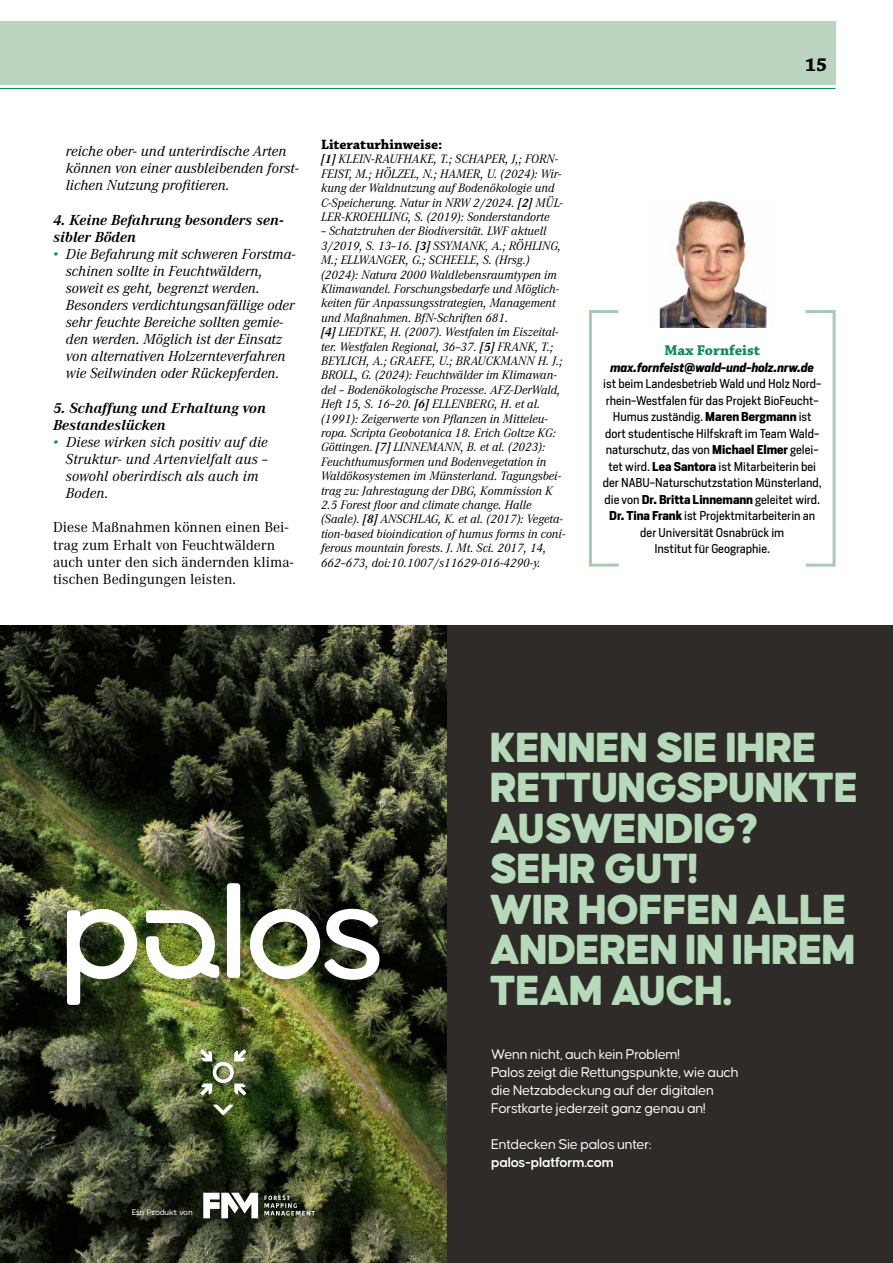
<style>
.page{position:relative;width:893px;height:1263px;background:#fff}
.page>*{position:absolute;margin:0;border:0;box-sizing:border-box;transform-origin:0 0}
.t1{font:900 45px/40.5px "Causten Round";letter-spacing:-.02em;color:#b5d9b9}
.t2{font:700 19.5px "Chaparral Pro";color:#000}
.t3{font:15px/18px "Causten Round";letter-spacing:-.02em;color:#fff}
.t4{font:600 15px "Causten Round";letter-spacing:-.02em;color:#fff}
.t5{font:700 15px "Chaparral Pro";color:#0c8c57}
.t6{font:italic 14.25px/17.1px "Corporate A";color:#000}
.t7{font:14.25px/17.1px "Corporate A";color:#000}
.t8{font:italic 700 14.25px/17.1px "Corporate A";color:#000}
.t9{font:700 14.25px "Chaparral Pro";color:#000}
.t10{font:italic 12px/14.4px "Corporate A";color:#000}
.t11{font:12px/16.5px "Heron Sans";color:#000;text-align:center}
.t12{font:italic 700 12px "Heron Sans";color:#000}
.t13{font:7.95px "Aeonik Fono VF";letter-spacing:-.025em;color:#fff}
.s1{color:#0c8c57}
.s2{font-weight:700}
</style>
<div class="page">
<div style="left:0;top:21px;width:836px;height:64px;background:#bbd4c0"></div>
<hr style="left:0;top:88px;width:836px;height:1px;background:#0c8c57">
<img style="left:659px;top:200px;width:109px;height:127px">
<div style="left:589px;top:310px;width:31px;height:257px;border:3px solid #a9c9b0"></div>
<div style="left:804px;top:310px;width:32px;height:257px;border:3px solid #a9c9b0"></div>
<div style="left:0;top:625px;width:893px;height:638px;background:#2e2b28"></div>
<img style="left:0;top:625px;width:446px;height:638px">
<svg style="left:200px;top:1049px;width:46px;height:46px;background:#828f68"></svg>
<svg style="left:213px;top:1104px;width:20px;height:11px"></svg>
<img style="left:67px;top:883px;width:312px;height:122px">
<svg style="left:203px;top:1193px;width:55px;height:25px"></svg>
<svg style="left:264px;top:1195px;width:51px;height:20px"></svg>
<p class="t6" style="left:66px;top:142px;width:235px">reiche ober- und unterirdische Arten können von einer ausbleibenden forst&shy;lichen Nutzung profitieren.</p>
<p class="t8" style="left:53px;top:211px;width:232px">4. Keine Befahrung besonders sen&shy;sibler Böden</p>
<p class="t6" style="left:66px;top:245px;width:231px;text-indent:-13px"><span class="s1">•</span> Die Befahrung mit schweren Forstma&shy;schinen sollte in Feuchtwäldern, soweit es geht, begrenzt werden.<br>Besonders verdichtungsanfällige oder sehr feuchte Bereiche sollten gemie&shy;den werden. Möglich ist der Einsatz von alternativen Holzernteverfahren wie Seilwinden oder Rückepferden.</p>
<p class="t8" style="left:53px;top:399px;width:214px">5. Schaffung und Erhaltung von<br>Bestandeslücken</p>
<p class="t6" style="left:66px;top:433px;width:203px;text-indent:-13px"><span class="s1">•</span> Diese wirken sich positiv auf die<br>Struktur- und Artenvielfalt aus – sowohl oberirdisch als auch im<br>Boden.</p>
<p class="t7" style="left:53px;top:519px;width:242px">Diese Maßnahmen können einen Bei&shy;trag zum Erhalt von Feuchtwäldern auch unter den sich ändernden klima&shy;tischen Bedingungen leisten.</p>
<p class="t9" style="left:321px;top:136px;width:123px">Literaturhinweise:</p>
<p class="t10" style="left:321px;top:152px;width:243px"><span class="s2">[1]</span> KLEIN-RAUFHAKE, T.; SCHAPER, J,; FORN-FEIST, M.; HÖLZEL, N.; HAMER, U. (2024): Wir&shy;kung der Waldnutzung auf Bodenökologie und C-Speicherung. Natur in NRW 2/2024. <span class="s2">[2]</span> MÜL-LER-KROEHLING, S. (2019): Sonderstandorte</p>
<p class="t10" style="left:321px;top:224px;width:246px">– Schatztruhen der Biodiversität. LWF aktuell 3/2019, S. 13–16. <span class="s2">[3]</span> SSYMANK, A.; RÖHLING, M.; ELLWANGER, G.; SCHEELE, S. (Hrsg.) (2024): Natura 2000 Waldlebensraumtypen im Klimawandel. Forschungsbedarfe und Möglich&shy;keiten für Anpassungsstrategien, Management und Maßnahmen. BfN-Schriften 681.<br><span class="s2">[4]</span> LIEDTKE, H. (2007). Westfalen im Eiszeital&shy;ter. Westfalen Regional, 36–37. <span class="s2">[5]</span> FRANK, T.; BEYLICH, A.; GRAEFE, U.; BRAUCKMANN H. J.; BROLL, G. (2024): Feuchtwälder im Klimawan&shy;del – Bodenökologische Prozesse. AFZ-DerWald, Heft 15, S. 16–20. <span class="s2">[6]</span> ELLENBERG, H. et al. (1991): Zeigerwerte von Pflanzen in Mitteleu&shy;ropa. Scripta Geobotanica 18. Erich Goltze KG:<br>Göttingen. <span class="s2">[7]</span> LINNEMANN, B. et al. (2023):<br>Feuchthumusformen und Bodenvegetation in Waldökosystemen im Münsterland. Tagungsbei&shy;trag zu: Jahrestagung der DBG, Kommission K 2.5 Forest floor and climate change. Halle (Saale). <span class="s2">[8]</span> ANSCHLAG, K. et al. (2017): Vegeta&shy;tion-based bioindication of humus forms in coni&shy;ferous mountain forests. J. Mt. Sci. 2017, 14, 662–673, doi:10.1007/s11629-016-4290-y.</p>
<h2 class="t2" style="left:805px;top:53px;width:23px">15</h2>
<p class="t5" style="left:664px;top:342px;width:97px">Max Fornfeist</p>
<p class="t12" style="left:610px;top:359px;width:205px">max.fornfeist@wald-und-holz.nrw.de</p>
<p class="t11" style="left:603px;top:375px;width:221px">ist beim Landesbetrieb Wald und Holz Nord&shy;rhein-Westfalen für das Projekt BioFeucht-Humus zuständig. <span class="s2">Maren Bergmann</span> ist dort studentische Hilfskraft im Team Wald&shy;naturschutz, das von <span class="s2">Michael Elmer</span> gelei&shy;tet wird. <span class="s2">Lea Santora</span> ist Mitarbeiterin bei der NABU-Naturschutzstation Münsterland, die von <span class="s2">Dr. Britta Linnemann</span> geleitet wird.<br><span class="s2">Dr. Tina Frank</span> ist Projektmitarbeiterin an der Universität Osnabrück im<br>Institut für Geographie.</p>
<p class="t13" style="left:132px;top:1208px;width:63px">Ein Produkt von</p>
<h1 class="t1" style="left:490px;top:726px;width:370px">KENNEN SIE IHRE<br>RETTUNGSPUNKTE<br>AUSWENDIG?<br>SEHR GUT!<br>WIR HOFFEN ALLE<br>ANDEREN IN IHREM<br>TEAM AUCH.</h1>
<p class="t3" style="left:491px;top:1045px;width:249px">Wenn nicht, auch kein Problem!<br>Palos zeigt die Rettungspunkte, wie auch die Netzabdeckung auf der digitalen Forstkarte jederzeit ganz genau an!</p>
<p class="t3" style="left:491px;top:1135px;width:162px">Entdecken Sie palos unter:</p>
<p class="t4" style="left:491px;top:1154px;width:125px">palos-platform.com</p>
</div>
